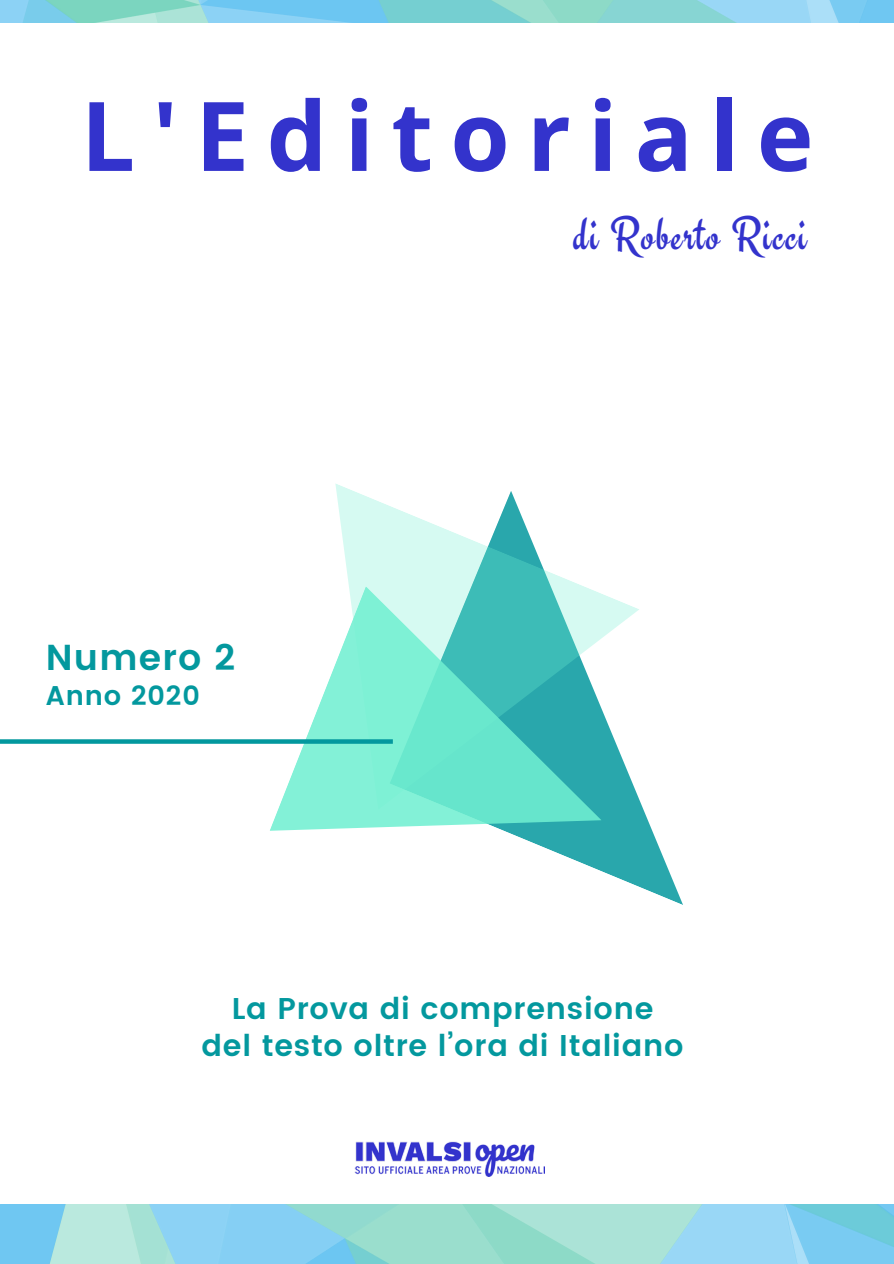
<style>
.page{position:relative;width:894px;height:1264px;background:#fff}
.page>*{position:absolute;margin:0;border:0;box-sizing:border-box;transform-origin:0 0}
.t1{font:700 96.15px "Noto Sans";letter-spacing:.18em;color:#33c}
.t2{font:48px "Engagement";letter-spacing:.035em;color:#33c}
.t3{font:600 36px "Poppins";letter-spacing:.035em;color:#03989e}
.t4{font:600 30px/37.2px "Poppins";letter-spacing:.025em;color:#03989e;text-align:center}
.t5{font:600 27px "Poppins";letter-spacing:.035em;color:#03989e}
</style>
<div class="page">
<img style="left:354px;top:1141px;width:190px;height:35px">
<svg style="left:502px;top:799px;width:181px;height:106px"></svg>
<svg style="left:335px;top:484px;width:304px;height:325px"></svg>
<svg style="left:269px;top:586px;width:332px;height:244px"></svg>
<svg style="left:0;top:739px;width:393px;height:4px;background:#129ea3"></svg>
<img style="left:0;top:1204px;width:893px;height:59px">
<img style="left:0;top:0;width:893px;height:23px">
<h1 class="t1" style="left:81px;top:68px;width:734px">L'Editoriale</h1>
<p class="t3" style="left:46px;top:636px;width:191px">Numero 2</p>
<p class="t5" style="left:46px;top:679px;width:155px">Anno 2020</p>
<h2 class="t2" style="left:574px;top:206px;width:235px">di Roberto Ricci</h2>
<p class="t4" style="left:201px;top:989px;width:483px">La Prova di comprensione<br>del testo oltre l’ora di Italiano</p>
</div>
